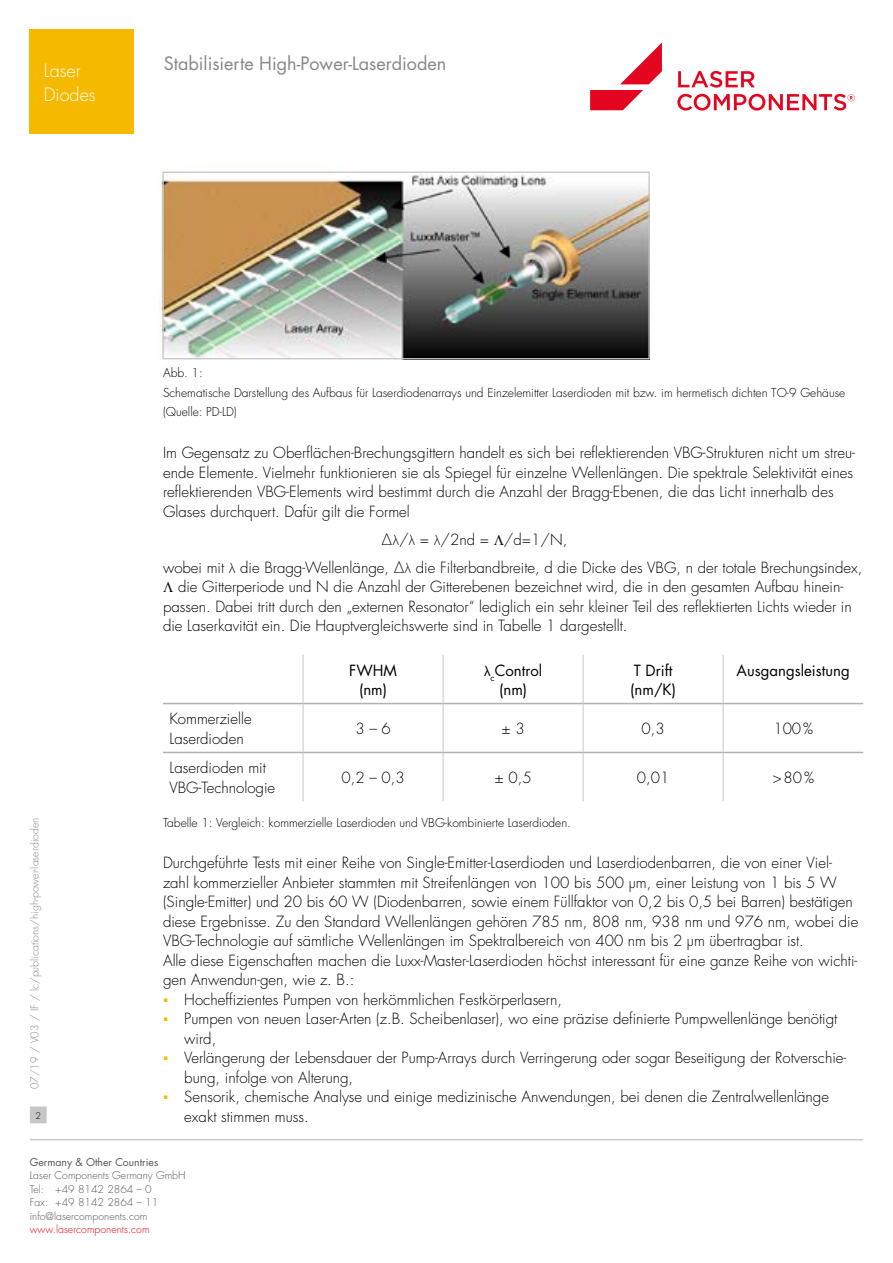
<style>
.page{position:relative;width:893px;height:1263px;background:#fff}
.page>*{position:absolute;margin:0;border:0;box-sizing:border-box;transform-origin:0 0}
.t1{font:18px "Futura Std";color:#878787}
.t2{font:300 18px/24px "Futura Std";color:#fff}
.t3{font:300 15px/19.5px "Futura Std";color:#000}
.t4{font:15px/19.5px "Futura Std";color:#000;text-align:center}
.t5{font:300 12px/19.5px "Futura Std";color:#000}
.t6{font:300 10.5px/13.5px "Futura Std";color:#575756}
.t7{font:300 10.5px "Futura Std";color:#878787}
.t8{font:300 10.5px "Futura Std";color:#e30613}
.t9{font:10.5px "Futura Std";color:#575756}
.t10{font:300 9px "Futura Std";color:#000}
.s1{font-family:"Futura Math"}
.s2{font-family:"Calibri";font-weight:400;color:#f5ba00}
</style>
<div class="page">
<hr style="left:30px;top:1139px;width:833px;height:1px;background:#c6c6c6">
<div style="left:31px;top:1107px;width:15px;height:16px;background:#c6c6c6"></div>
<div style="left:30px;top:1106px;width:17px;height:17px;border:1px solid #c6c6c6"></div>
<svg style="left:677px;top:71px;width:178px;height:40px"></svg>
<svg style="left:590px;top:43px;width:72px;height:67px"></svg>
<img style="left:159px;top:171px;width:491px;height:186px">
<div style="left:162px;top:172px;width:488px;height:187px;border:1px solid #c6c6c6"></div>
<hr style="left:302px;top:655px;width:2px;height:48px;background:#dadada">
<hr style="left:442px;top:655px;width:2px;height:48px;background:#dadada">
<hr style="left:582px;top:655px;width:2px;height:48px;background:#dadada">
<hr style="left:722px;top:655px;width:2px;height:48px;background:#dadada">
<hr style="left:302px;top:704px;width:2px;height:48px;background:#dadada">
<hr style="left:442px;top:704px;width:2px;height:48px;background:#dadada">
<hr style="left:582px;top:704px;width:2px;height:48px;background:#dadada">
<hr style="left:722px;top:704px;width:2px;height:48px;background:#dadada">
<hr style="left:302px;top:753px;width:2px;height:48px;background:#dadada">
<hr style="left:442px;top:753px;width:2px;height:48px;background:#dadada">
<hr style="left:582px;top:753px;width:2px;height:48px;background:#dadada">
<hr style="left:722px;top:753px;width:2px;height:48px;background:#dadada">
<hr style="left:163px;top:703px;width:140px;height:1px;background:#b3b2b2">
<hr style="left:303px;top:703px;width:140px;height:1px;background:#b3b2b2">
<hr style="left:443px;top:703px;width:140px;height:1px;background:#b3b2b2">
<hr style="left:583px;top:703px;width:140px;height:1px;background:#b3b2b2">
<hr style="left:723px;top:703px;width:140px;height:1px;background:#b3b2b2">
<hr style="left:163px;top:752px;width:140px;height:1px;background:#b3b2b2">
<hr style="left:303px;top:752px;width:140px;height:1px;background:#b3b2b2">
<hr style="left:443px;top:752px;width:140px;height:1px;background:#b3b2b2">
<hr style="left:583px;top:752px;width:140px;height:1px;background:#b3b2b2">
<hr style="left:723px;top:752px;width:140px;height:1px;background:#b3b2b2">
<div style="left:30px;top:30px;width:104px;height:104px;background:#f5ba00"></div>
<p class="t2" style="left:44px;top:59px;width:53px">Laser<br>Diodes</p>
<p class="t1" style="left:164px;top:52px;width:284px">Stabilisierte High-Power-Laserdioden</p>
<p class="t7" style="left:28px;top:1089px;width:273px;rotate:-90deg">07/19 / V03 / IF / lc/publications/high-power-laserdioden</p>
<p class="t10" style="left:35px;top:1110px;width:7px">2</p>
<p class="t5" style="left:163px;top:363px;width:684px">Abb. 1:<br>Schematische Darstellung des Aufbaus für Laserdiodenarrays und Einzelemitter Laserdioden mit bzw. im hermetisch dichten TO-9 Gehäuse (Quelle: PD-LD)</p>
<p class="t3" style="left:163px;top:444px;width:693px">Im Gegensatz zu Oberflächen-Brechungsgittern handelt es sich bei reflektierenden VBG-Strukturen nicht um streu&shy;ende Elemente. Vielmehr funktionieren sie als Spiegel für einzelne Wellenlängen. Die spektrale Selektivität eines reflektierenden VBG-Elements wird bestimmt durch die Anzahl der Bragg-Ebenen, die das Licht innerhalb des Glases durchquert. Dafür gilt die Formel</p>
<p class="t3" style="left:163px;top:526px;width:701px;line-height:28px;text-indent:219px">∆<span class="s1">l</span>/<span class="s1">l</span> = <span class="s1">l</span>/2nd = /d=1/N,<br>wobei mit <span class="s1">l</span> die Bragg-Wellenlänge, ∆<span class="s1">l</span> die Filterbandbreite, d die Dicke des VBG, n der totale Brechungsindex,</p>
<p class="t3" style="left:163px;top:578px;width:690px;text-indent:15px">die Gitterperiode und N die Anzahl der Gitterebenen bezeichnet wird, die in den gesamten Aufbau hinein&shy;passen. Dabei tritt durch den „externen Resonator“ lediglich ein sehr kleiner Teil des reflektierten Lichts wieder in die Laserkavität ein. Die Hauptvergleichswerte sind in Tabelle 1 dargestellt.</p>
<p class="t4" style="left:349px;top:660px;width:49px">FWHM (nm)</p>
<p class="t4" style="left:484px;top:660px;width:60px"><span class="s1">l</span><sub>c</sub>Control (nm)</p>
<p class="t4" style="left:630px;top:660px;width:47px;text-align:left">T Drift (nm/K)</p>
<p class="t4" style="left:737px;top:660px;width:115px">Ausgangsleistung</p>
<p class="t3" style="left:169px;top:710px;width:84px">Kommerzielle<br>Laserdioden</p>
<p class="t3" style="left:355px;top:719px;width:37px">3 – 6</p>
<p class="t3" style="left:501px;top:719px;width:25px">± 3</p>
<p class="t3" style="left:642px;top:719px;width:25px">0,3</p>
<p class="t3" style="left:773px;top:719px;width:41px">100%</p>
<p class="t3" style="left:169px;top:758px;width:107px">Laserdioden mit<br>VBG-Technologie</p>
<p class="t3" style="left:341px;top:768px;width:65px">0,2 – 0,3</p>
<p class="t3" style="left:495px;top:768px;width:39px">± 0,5</p>
<p class="t3" style="left:637px;top:768px;width:34px">0,01</p>
<p class="t3" style="left:772px;top:768px;width:43px">&gt;80%</p>
<p class="t5" style="left:163px;top:814px;width:409px">Tabelle 1: Vergleich: kommerzielle Laserdioden und VBG-kombinierte Laserdioden.</p>
<p class="t3" style="left:163px;top:853px;width:697px">Durchgeführte Tests mit einer Reihe von Single-Emitter-Laserdioden und Laserdiodenbarren, die von einer Viel&shy;zahl kommerzieller Anbieter stammten mit Streifenlängen von 100 bis 500 µm, einer Leistung von 1 bis 5 W (Single-Emitter) und 20 bis 60 W (Diodenbarren, sowie einem Füllfaktor von 0,2 bis 0,5 bei Barren) bestätigen diese Ergebnisse. Zu den Standard Wellenlängen gehören 785 nm, 808 nm, 938 nm und 976 nm, wobei die VBG-Technologie auf sämtliche Wellenlängen im Spektralbereich von 400 nm bis 2 µm übertragbar ist.<br>Alle diese Eigenschaften machen die Luxx-Master-Laserdioden höchst interessant für eine ganze Reihe von wichti&shy;gen Anwendun-gen, wie z. B.:</p>
<p class="t3" style="left:163px;top:990px;width:401px"><span class="s2">▪</span> Hocheffizientes Pumpen von herkömmlichen Festkörperlasern,</p>
<p class="t3" style="left:184px;top:1009px;width:655px;text-indent:-21px"><span class="s2">▪</span> Pumpen von neuen Laser-Arten (z.B. Scheibenlaser), wo eine präzise definierte Pumpwellenlänge benötigt wird,</p>
<p class="t3" style="left:184px;top:1048px;width:664px;text-indent:-21px"><span class="s2">▪</span> Verlängerung der Lebensdauer der Pump-Arrays durch Verringerung oder sogar Beseitigung der Rotverschie&shy;bung, infolge von Alterung,</p>
<p class="t3" style="left:184px;top:1087px;width:646px;text-indent:-21px"><span class="s2">▪</span> Sensorik, chemische Analyse und einige medizinische Anwendungen, bei denen die Zentralwellenlänge exakt stimmen muss.</p>
<p class="t9" style="left:30px;top:1155px;width:130px">Germany &amp; Other Countries</p>
<p class="t6" style="left:30px;top:1169px;width:157px">Laser Components Germany GmbH<br>Tel: +49 8142 2864 – 0<br>Fax: +49 8142 2864 – 11 info@lasercomponents.com</p>
<p class="t8" style="left:30px;top:1223px;width:121px">www.lasercomponents.com</p>
</div>
